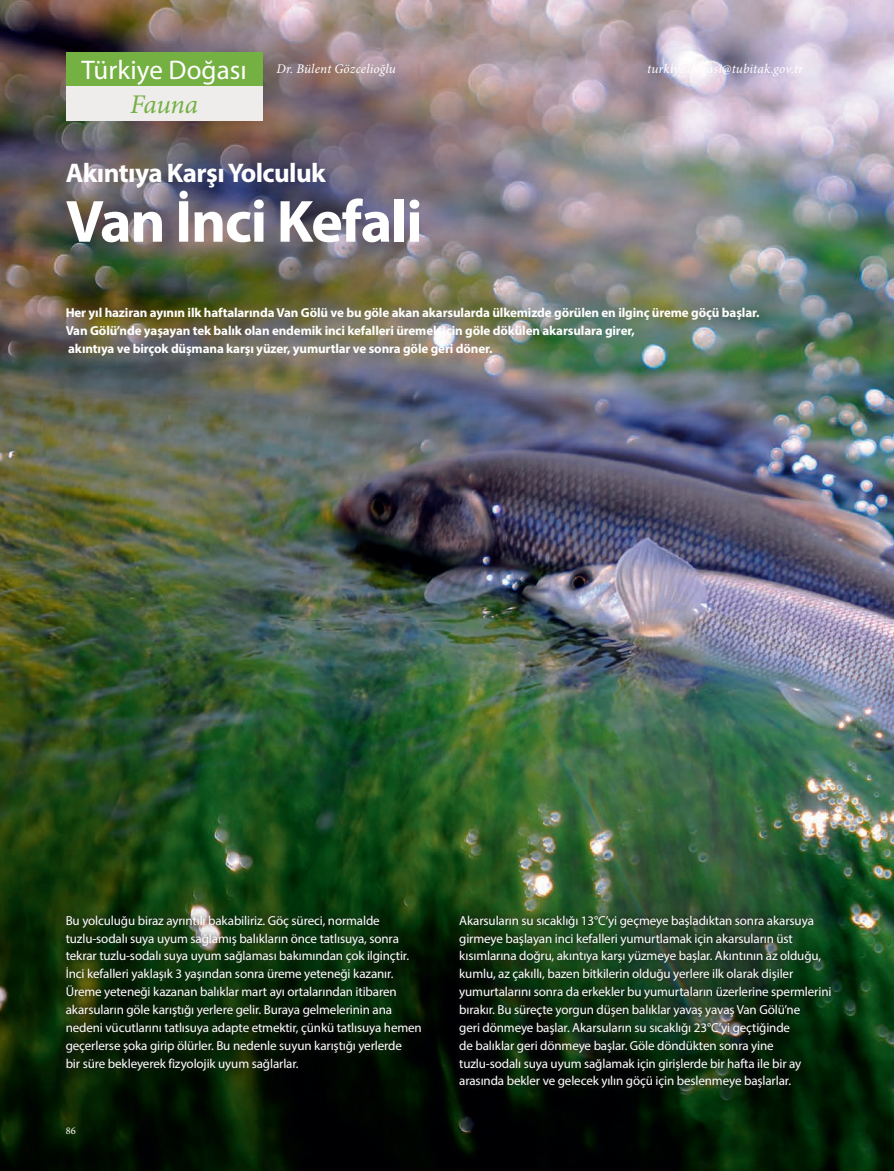
<style>
.page{position:relative;width:894px;height:1171px;background:#fff}
.page>*{position:absolute;margin:0;border:0;box-sizing:border-box;transform-origin:0 0}
.t1{font:700 60px "Myriad Pro";letter-spacing:-.02em;color:#fff}
.t2{font:700 27px "Myriad Pro";letter-spacing:-.02em;color:#fff}
.t3{font:italic 27px "Minion Pro";letter-spacing:-.015em;color:#75b042}
.t4{font:italic 13.2px "Minion Pro";letter-spacing:.01em;color:#fff}
.t5{font:13.05px/17.9px "Myriad Pro";letter-spacing:-.01em;color:#fff}
.t6{font:700 13.05px/17.9px "Myriad Pro";letter-spacing:-.01em;color:#fff}
.t7{font:10.35px "Minion Pro";color:#fff}
.s1{font-family:"Myriad Pro";font-style:normal;font-size:27px}
</style>
<div class="page">
<img style="left:0;top:0;width:893px;height:1170px">
<svg style="left:59px;top:908px;width:778px;height:186px;background:#0f290f"></svg>
<div style="left:66px;top:52px;width:196px;height:34px;background:#75b042"></div>
<div style="left:66px;top:86px;width:196px;height:34px;background:#efedec"></div>
<p class="t4" style="left:81px;top:60px;width:316px"><span class="s1">Türkiye Doğası</span> Dr. Bülent Gözcelioğlu</p>
<p class="t4" style="left:647px;top:60px;width:157px">turkiye.dogasi@tubitak.gov.tr</p>
<h2 class="t3" style="left:130px;top:86px;width:69px">Fauna</h2>
<h2 class="t2" style="left:66px;top:155px;width:262px">Akıntıya Karşı Yolculuk</h2>
<h1 class="t1" style="left:66px;top:182px;width:358px">Van İnci Kefali</h1>
<p class="t6" style="left:66px;top:303px;width:695px">Her yıl haziran ayının ilk haftalarında Van Gölü ve bu göle akan akarsularda ülkemizde görülen en ilginç üreme göçü başlar.<br>Van Gölü’nde yaşayan tek balık olan endemik inci kefalleri üremek için göle dökülen akarsulara girer,<br>akıntıya ve birçok düşmana karşı yüzer, yumurtlar ve sonra göle geri döner.</p>
<p class="t5" style="left:66px;top:911px;width:357px">Bu yolculuğu biraz ayrıntılı bakabiliriz. Göç süreci, normalde tuzlu-sodalı suya uyum sağlamış balıkların önce tatlısuya, sonra tekrar tuzlu-sodalı suya uyum sağlaması bakımından çok ilginçtir.<br>İnci kefalleri yaklaşık 3 yaşından sonra üreme yeteneği kazanır.<br>Üreme yeteneği kazanan balıklar mart ayı ortalarından itibaren akarsuların göle karıştığı yerlere gelir. Buraya gelmelerinin ana nedeni vücutlarını tatlısuya adapte etmektir, çünkü tatlısuya hemen geçerlerse şoka girip ölürler. Bu nedenle suyun karıştığı yerlerde<br>bir süre bekleyerek fizyolojik uyum sağlarlar.</p>
<p class="t5" style="left:459px;top:911px;width:374px">Akarsuların su sıcaklığı 13°C’yi geçmeye başladıktan sonra akarsuya girmeye başlayan inci kefalleri yumurtlamak için akarsuların üst kısımlarına doğru, akıntıya karşı yüzmeye başlar. Akıntının az olduğu, kumlu, az çakıllı, bazen bitkilerin olduğu yerlere ilk olarak dişiler yumurtalarını sonra da erkekler bu yumurtaların üzerlerine spermlerini bırakır. Bu süreçte yorgun düşen balıklar yavaş yavaş Van Gölü’ne<br>geri dönmeye başlar. Akarsuların su sıcaklığı 23°C’yi geçtiğinde<br>de balıklar geri dönmeye başlar. Göle döndükten sonra yine tuzlu-sodalı suya uyum sağlamak için girişlerde bir hafta ile bir ay arasında bekler ve gelecek yılın göçü için beslenmeye başlarlar.</p>
<p class="t7" style="left:66px;top:1123px;width:11px">86</p>
</div>
